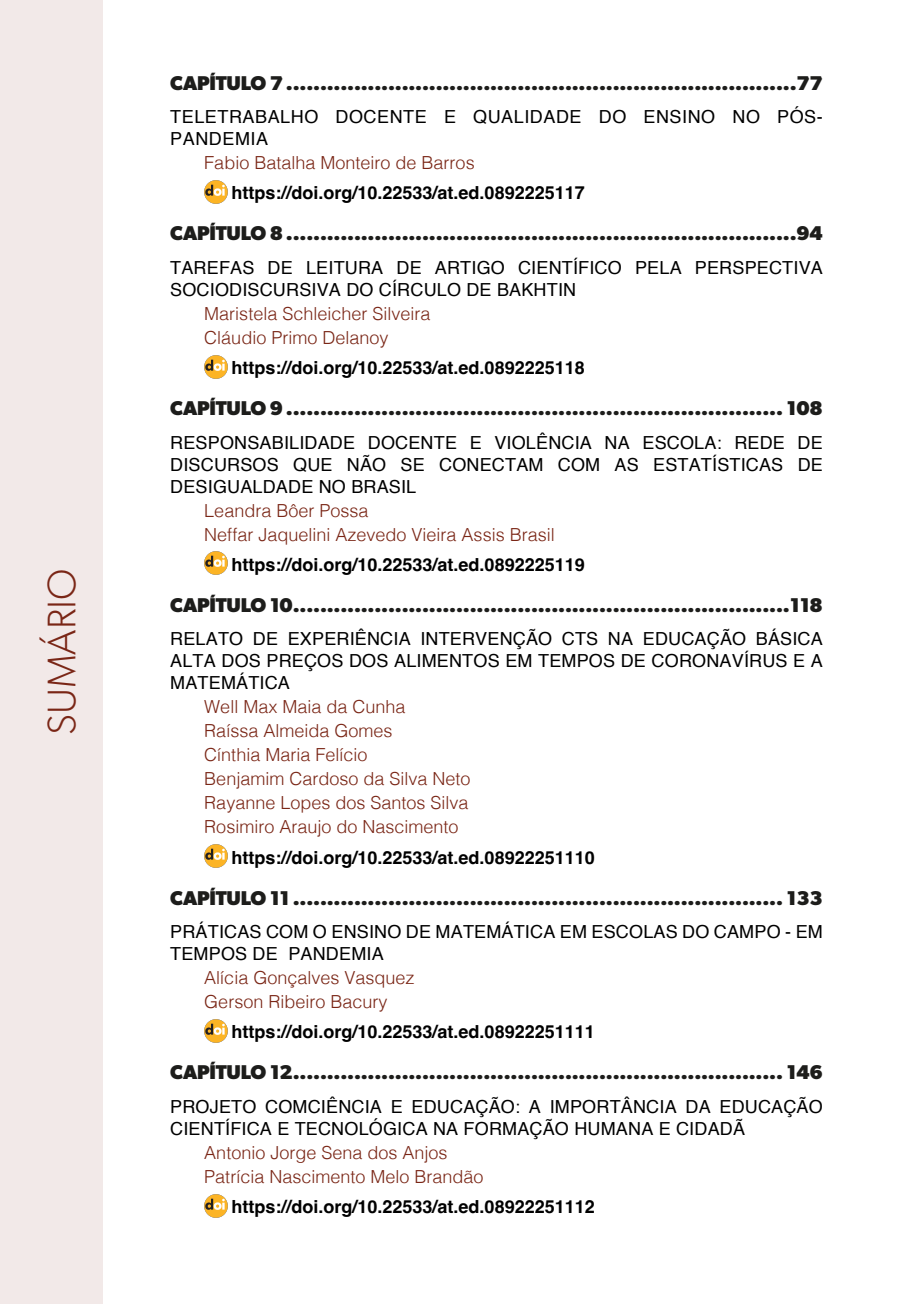
<style>
.page{position:relative;width:908px;height:1304px;background:#fff}
.page>*{position:absolute;margin:0;border:0;box-sizing:border-box;transform-origin:0 0}
.t1{font:300 40px "Gibson";color:#7a2616}
.t2{font:700 20px "Gibson";letter-spacing:-.01em;color:#1d1d1b}
.t3{font:18px/22px "Helvetica";letter-spacing:.01em;color:#000}
.t4{font:300 18px/24px "Helvetica";color:#7a2616}
.t5{font:700 18px "Helvetica";color:#000}
.t6{font:18px/22px "Helvetica";letter-spacing:.03em;color:#000}
</style>
<div class="page">
<div style="left:0;top:0;width:103px;height:1304px;background:#f2e9e8"></div>
<img style="left:204px;top:180px;width:23px;height:23px">
<img style="left:204px;top:355px;width:23px;height:23px">
<img style="left:204px;top:552px;width:23px;height:23px">
<img style="left:204px;top:845px;width:23px;height:23px">
<img style="left:204px;top:1019px;width:23px;height:23px">
<img style="left:204px;top:1194px;width:23px;height:23px">
<h1 class="t1" style="left:37px;top:735px;width:167px;rotate:-90deg">SUMÁRIO</h1>
<p class="t2" style="left:170px;top:71px;width:653px">CAPÍTULO 7 ...........................................................................77</p>
<p class="t6" style="left:170px;top:106px;width:653px">TELETRABALHO DOCENTE E QUALIDADE DO ENSINO NO PÓS-<br>PANDEMIA</p>
<p class="t4" style="left:204px;top:149px;width:272px">Fabio Batalha Monteiro de Barros</p>
<p class="t5" style="left:231px;top:182px;width:355px">https://doi.org/10.22533/at.ed.0892225117</p>
<p class="t2" style="left:170px;top:222px;width:653px">CAPÍTULO 8 ...........................................................................94</p>
<p class="t3" style="left:170px;top:257px;width:653px">TAREFAS DE LEITURA DE ARTIGO CIENTÍFICO PELA PERSPECTIVA<br>SOCIODISCURSIVA DO CÍRCULO DE BAKHTIN</p>
<p class="t4" style="left:204px;top:300px;width:228px">Maristela Schleicher Silveira<br>Cláudio Primo Delanoy</p>
<p class="t5" style="left:231px;top:357px;width:355px">https://doi.org/10.22533/at.ed.0892225118</p>
<p class="t2" style="left:170px;top:396px;width:653px">CAPÍTULO 9 ......................................................................... 108</p>
<p class="t3" style="left:170px;top:432px;width:653px;text-align:justify">RESPONSABILIDADE DOCENTE E VIOLÊNCIA NA ESCOLA: REDE DE DISCURSOS QUE NÃO SE CONECTAM COM AS ESTATÍSTICAS DE DESIGUALDADE NO BRASIL</p>
<p class="t4" style="left:204px;top:497px;width:352px">Leandra Bôer Possa<br>Neffar Jaquelini Azevedo Vieira Assis Brasil</p>
<p class="t5" style="left:231px;top:554px;width:355px">https://doi.org/10.22533/at.ed.0892225119</p>
<p class="t2" style="left:170px;top:593px;width:653px">CAPÍTULO 10.........................................................................118</p>
<p class="t3" style="left:170px;top:629px;width:653px;text-align:justify">RELATO DE EXPERIÊNCIA INTERVENÇÃO CTS NA EDUCAÇÃO BÁSICA ALTA DOS PREÇOS DOS ALIMENTOS EM TEMPOS DE CORONAVÍRUS E A MATEMÁTICA</p>
<p class="t4" style="left:204px;top:694px;width:268px">Well Max Maia da Cunha<br>Raíssa Almeida Gomes<br>Cínthia Maria Felício<br>Benjamim Cardoso da Silva Neto<br>Rayanne Lopes dos Santos Silva<br>Rosimiro Araujo do Nascimento</p>
<p class="t5" style="left:231px;top:846px;width:365px">https://doi.org/10.22533/at.ed.08922251110</p>
<p class="t2" style="left:170px;top:886px;width:653px">CAPÍTULO 11 ........................................................................ 133</p>
<p class="t3" style="left:170px;top:921px;width:653px">PRÁTICAS COM O ENSINO DE MATEMÁTICA EM ESCOLAS DO CAMPO - EM<br>TEMPOS DE PANDEMIA</p>
<p class="t4" style="left:204px;top:964px;width:212px">Alícia Gonçalves Vasquez<br>Gerson Ribeiro Bacury</p>
<p class="t5" style="left:231px;top:1021px;width:365px">https://doi.org/10.22533/at.ed.08922251111</p>
<p class="t2" style="left:170px;top:1061px;width:653px">CAPÍTULO 12........................................................................ 146</p>
<p class="t3" style="left:170px;top:1096px;width:653px">PROJETO COMCIÊNCIA E EDUCAÇÃO: A IMPORTÂNCIA DA EDUCAÇÃO<br>CIENTÍFICA E TECNOLÓGICA NA FORMAÇÃO HUMANA E CIDADÃ</p>
<p class="t4" style="left:204px;top:1139px;width:281px">Antonio Jorge Sena dos Anjos<br>Patrícia Nascimento Melo Brandão</p>
<p class="t5" style="left:231px;top:1196px;width:365px">https://doi.org/10.22533/at.ed.08922251112</p>
</div>
